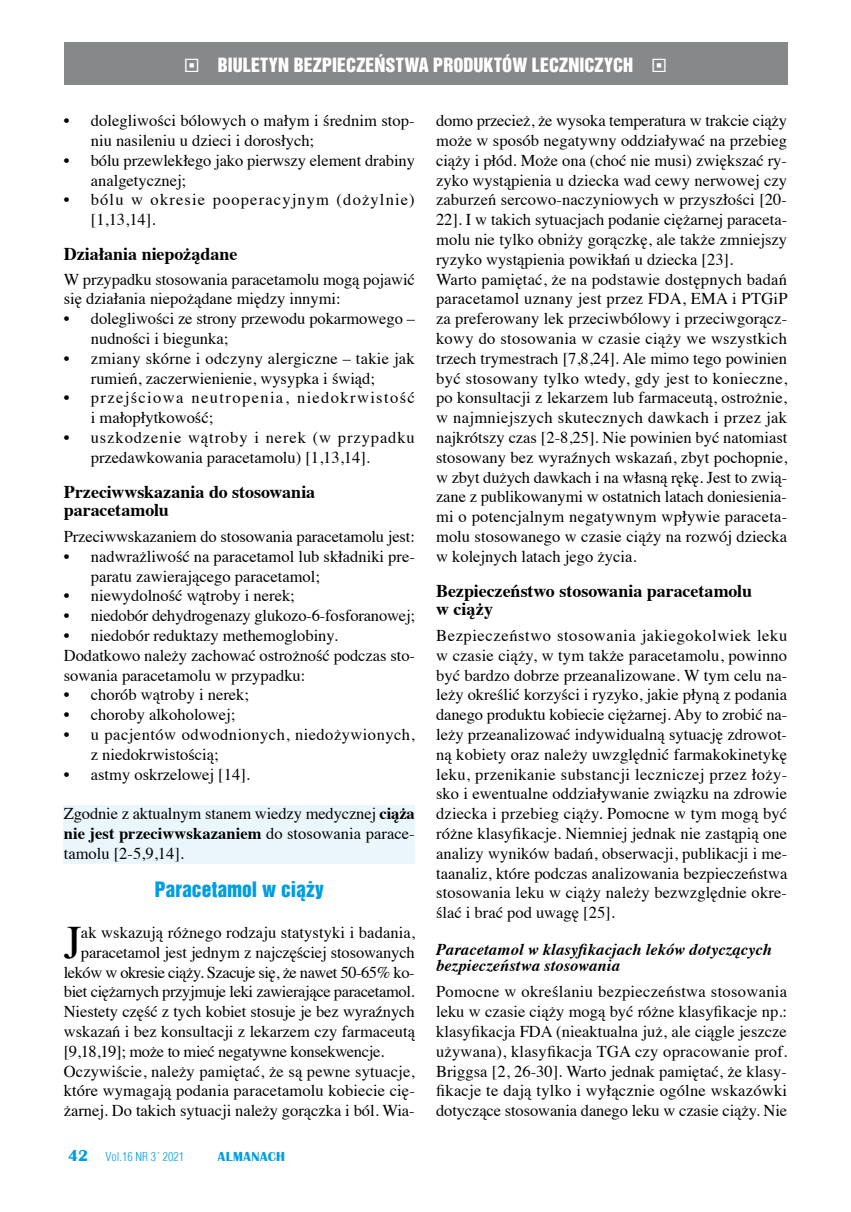
<style>
.page{position:relative;width:851px;height:1212px;background:#fff}
.page>*{position:absolute;margin:0;border:0;box-sizing:border-box;transform-origin:0 0}
.t1{font:46.5px "Times";color:#000}
.t2{font:19.5px "Switzerland Inserat";color:#009ee0}
.t3{font:700 18px/18px "Times";letter-spacing:-.005em;color:#000}
.t4{font:18px "Switzerland Inserat";letter-spacing:.005em;color:#fff}
.t5{font:16.5px/19.8px "Times";color:#000}
.t6{font:16.5px "Times";letter-spacing:-.02em;color:#000}
.t7{font:16.5px/19.8px "Times";letter-spacing:.055em;color:#000}
.t8{font:italic 700 16.5px/16.5px "Times";letter-spacing:.005em;color:#000}
.t9{font:16.5px/19.8px "Times";letter-spacing:.03em;color:#000}
.t10{font:16.5px/19.8px "Times";letter-spacing:.085em;color:#000}
.t11{font:16.5px/19.8px "Times";letter-spacing:.07em;color:#000}
.t12{font:16.5px "Times";letter-spacing:-.03em;color:#000}
.t13{font:700 13.5px "Britannic";letter-spacing:.04em;color:#009ee0}
.t14{font:300 12px "Switzerland Cond";color:#009ee0}
.s1{font-weight:700}
.s2{font-family:"Britannic";font-weight:700;font-size:16.5px}
</style>
<div class="page">
<div style="left:64px;top:805px;width:351px;height:59px;background:#ebf6fc"></div>
<div style="left:64px;top:43px;width:723px;height:42px;background:#87888a"></div>
<p class="t4" style="left:184px;top:53px;width:484px">◻ BIULETYN BEZPIECZEŃSTWA PRODUKTÓW LECZNICZYCH ◻</p>
<p class="t5" style="left:91px;top:109px;width:325px;text-indent:-27px">• dolegliwości bólowych o małym i średnim stop&shy;niu nasileniu u dzieci i dorosłych;</p>
<p class="t5" style="left:91px;top:149px;width:325px;text-indent:-27px">• bólu przewlekłego jako pierwszy element drabiny analgetycznej;</p>
<p class="t11" style="left:91px;top:188px;width:325px;text-indent:-27px">• bólu w okresie pooperacyjnym (dożylnie) [1,13,14].</p>
<p class="t3" style="left:64px;top:243px;width:175px">Działania niepożądane</p>
<p class="t5" style="left:64px;top:268px;width:352px">W przypadku stosowania paracetamolu mogą pojawić się działania niepożądane między innymi:</p>
<p class="t5" style="left:91px;top:307px;width:325px;text-indent:-27px">• dolegliwości ze strony przewodu pokarmowego – nudności i biegunka;</p>
<p class="t5" style="left:91px;top:347px;width:325px;text-indent:-27px">• zmiany skórne i odczyny alergiczne takie jak rumień, zaczerwienienie, wysypka i świąd;</p>
<p class="t10" style="left:91px;top:386px;width:325px;text-indent:-27px">• przejściowa neutropenia, niedokrwistość i małopłytkowość;</p>
<p class="t7" style="left:91px;top:426px;width:325px;text-indent:-27px">• uszkodzenie wątroby i nerek (w przypadku przedawkowania paracetamolu) [1,13,14].</p>
<p class="t3" style="left:64px;top:481px;width:253px">Przeciwwskazania do stosowania paracetamolu</p>
<p class="t5" style="left:64px;top:525px;width:352px">Przeciwwskazaniem do stosowania paracetamolu jest:</p>
<p class="t5" style="left:91px;top:545px;width:325px;text-indent:-27px">• nadwrażliwość na paracetamol lub składniki pre&shy;paratu zawierającego paracetamol;</p>
<p class="t5" style="left:64px;top:584px;width:232px">• niewydolność wątroby i nerek;</p>
<p class="t5" style="left:64px;top:604px;width:352px">• niedobór dehydrogenazy glukozo-6-fosforanowej;</p>
<p class="t5" style="left:64px;top:624px;width:352px">• niedobór reduktazy methemoglobiny.<br>Dodatkowo należy zachować ostrożność podczas sto&shy;sowania paracetamolu w przypadku:</p>
<p class="t5" style="left:64px;top:683px;width:187px">• chorób wątroby i nerek;</p>
<p class="t5" style="left:64px;top:703px;width:173px">• choroby alkoholowej;</p>
<p class="t9" style="left:91px;top:723px;width:325px;text-indent:-27px">• u pacjentów odwodnionych, niedożywionych, z niedokrwistością;</p>
<p class="t5" style="left:64px;top:763px;width:188px">• astmy oskrzelowej [14].</p>
<p class="t5" style="left:64px;top:802px;width:352px;text-align:justify">Zgodnie z aktualnym stanem wiedzy medycznej <span class="s1">ciąża nie jest przeciwwskazaniem</span> do stosowania parace&shy;tamolu [2-5,9,14].</p>
<p class="t2" style="left:155px;top:877px;width:170px">Paracetamol w ciąży</p>
<h1 class="t1" style="left:64px;top:899px;width:20px">J</h1>
<p class="t5" style="left:81px;top:921px;width:335px">ak wskazują różnego rodzaju statystyki i badania,</p>
<p class="t5" style="left:343px;top:347px;width:10px">–</p>
<p class="t5" style="left:81px;top:941px;width:335px">paracetamol jest jednym z najczęściej stosowanych</p>
<p class="t12" style="left:64px;top:957px;width:352px">leków w okresie ciąży. Szacuje się, że nawet 50-65% ko-</p>
<p class="t6" style="left:64px;top:976px;width:352px">biet ciężarnych przyjmuje leki zawierające paracetamol.</p>
<p class="t5" style="left:64px;top:1000px;width:352px">Niestety część z tych kobiet stosuje je bez wyraźnych</p>
<p class="t5" style="left:64px;top:1020px;width:352px">wskazań i bez konsultacji z lekarzem czy farmaceutą</p>
<p class="t6" style="left:64px;top:1036px;width:322px">[9,18,19]; może to mieć negatywne konsekwencje.</p>
<p class="t5" style="left:64px;top:1060px;width:352px">Oczywiście, należy pamiętać, że są pewne sytuacje,</p>
<p class="t5" style="left:64px;top:1079px;width:352px">które wymagają podania paracetamolu kobiecie cię-</p>
<p class="t5" style="left:64px;top:1099px;width:352px">żarnej. Do takich sytuacji należy gorączka i ból. Wia-</p>
<p class="t14" style="left:68px;top:1149px;width:117px"><span class="s2">42</span> Vol.16 NR 3´ 2021</p>
<p class="t13" style="left:218px;top:1148px;width:69px">ALMANACH</p>
<p class="t5" style="left:436px;top:109px;width:353px">domo przecież, że wysoka temperatura w trakcie ciąży może w sposób negatywny oddziaływać na przebieg ciąży i płód. Może ona (choć nie musi) zwiększać ry&shy;zyko wystąpienia u dziecka wad cewy nerwowej czy zaburzeń sercowo-naczyniowych w przyszłości [20- 22]. I w takich sytuacjach podanie ciężarnej paraceta&shy;molu nie tylko obniży gorączkę, ale także zmniejszy ryzyko wystąpienia powikłań u dziecka [23].<br>Warto pamiętać, że na podstawie dostępnych badań paracetamol uznany jest przez FDA, EMA i PTGiP za preferowany lek przeciwbólowy i przeciwgorącz&shy;kowy do stosowania w czasie ciąży we wszystkich trzech trymestrach [7,8,24]. Ale mimo tego powinien być stosowany tylko wtedy, gdy jest to konieczne, po konsultacji z lekarzem lub farmaceutą, ostrożnie, w najmniejszych skutecznych dawkach i przez jak najkrótszy czas [2-8,25]. Nie powinien być natomiast stosowany bez wyraźnych wskazań, zbyt pochopnie, w zbyt dużych dawkach i na własną rękę. Jest to zwią&shy;zane z publikowanymi w ostatnich latach doniesienia&shy;mi o potencjalnym negatywnym wpływie paraceta&shy;molu stosowanego w czasie ciąży na rozwój dziecka w kolejnych latach jego życia.</p>
<p class="t3" style="left:436px;top:580px;width:317px">Bezpieczeństwo stosowania paracetamolu w ciąży</p>
<p class="t5" style="left:436px;top:624px;width:353px;text-align:justify">Bezpieczeństwo stosowania jakiegokolwiek leku w czasie ciąży, w tym także paracetamolu, powinno być bardzo dobrze przeanalizowane. W tym celu na&shy;leży określić korzyści i ryzyko, jakie płyną z podania danego produktu kobiecie ciężarnej. Aby to zrobić na&shy;leży przeanalizować indywidualną sytuację zdrowot&shy;ną kobiety oraz należy uwzględnić farmakokinetykę leku, przenikanie substancji leczniczej przez łoży&shy;sko i ewentualne oddziaływanie związku na zdrowie dziecka i przebieg ciąży. Pomocne w tym mogą być różne klasyfikacje. Niemniej jednak nie zastąpią one analizy wyników badań, obserwacji, publikacji i me&shy;taanaliz, które podczas analizowania bezpieczeństwa stosowania leku w ciąży należy bezwzględnie okre&shy;ślać i brać pod uwagę [25].</p>
<p class="t8" style="left:436px;top:939px;width:337px">Paracetamol w klasyfikacjach leków dotyczących bezpieczeństwa stosowania</p>
<p class="t5" style="left:436px;top:980px;width:352px;text-align:justify">Pomocne w określaniu bezpieczeństwa stosowania leku w czasie ciąży mogą być różne klasyfikacje np.: klasyfikacja FDA (nieaktualna już, ale ciągle jeszcze używana), klasyfikacja TGA czy opracowanie prof.<br>Briggsa [2, 26-30]. Warto jednak pamiętać, że klasy&shy;fikacje te dają tylko i wyłącznie ogólne wskazówki dotyczące stosowania danego leku w czasie ciąży. Nie</p>
</div>
